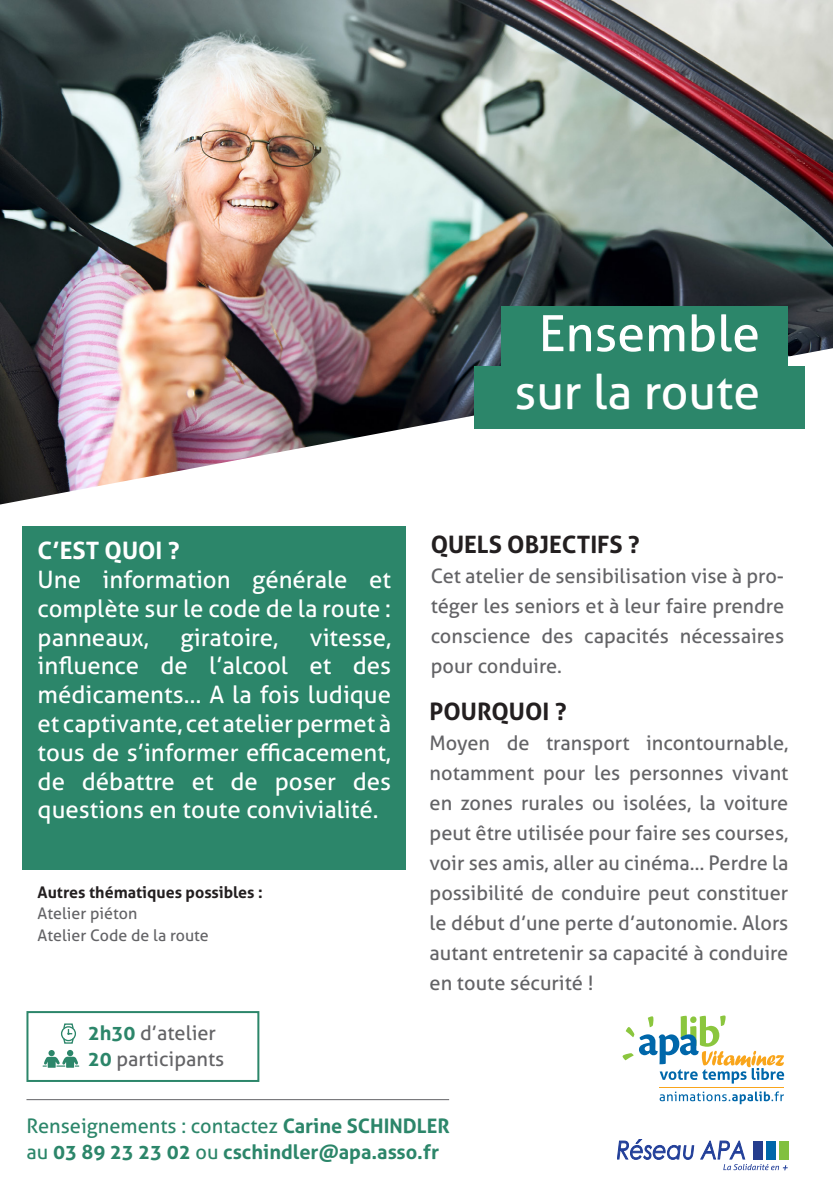
<style>
.page{position:relative;width:833px;height:1184px;background:#fff}
.page>*{position:absolute;margin:0;border:0;box-sizing:border-box;transform-origin:0 0}
.t1{font:50px "Aller";color:#fff}
.t2{font:48px "Aller";color:#fff}
.t3{font:24px/28.8px "Aller";color:#fff}
.t4{font:700 24px "Aller";color:#231f20}
.t5{font:700 24px "Aller";color:#fff}
.t6{font:20px/30px "Aller";color:#636366;text-align:justify}
.t7{font:20px "Aller";color:#2c866a}
.t8{font:700 20px "Aller";color:#2c866a}
.t9{font:16px "Aller";color:#636366}
.t10{font:700 16px "Aller";color:#231f20}
.s1{font-weight:700;color:#2c866a}
.s2{font-weight:700}
.s3{font-weight:400}
</style>
<div class="page">
<div style="left:22px;top:526px;width:384px;height:344px;background:#2c866a"></div>
<img style="left:0;top:0;width:832px;height:505px">
<div style="left:474px;top:366px;width:331px;height:63px;background:#2c866a"></div>
<div style="left:501px;top:307px;width:287px;height:62px;background:#2c866a"></div>
<svg style="left:26px;top:1011px;width:234px;height:71px"></svg>
<div style="left:779px;top:1142px;width:9px;height:18px;background:#81c040"></div>
<svg style="left:617px;top:1139px;width:170px;height:31px"></svg>
<svg style="left:622px;top:1015px;width:162px;height:68px"></svg>
<svg style="left:659px;top:1091px;width:124px;height:13px"></svg>
<hr style="left:659px;top:1087px;width:124px;height:1px;background:#f9a51b">
<hr style="left:26px;top:1099px;width:423px;height:1px;background:#636366">
<p class="t1" style="left:538px;top:303px;width:223px">Ensemble</p>
<p class="t2" style="left:514px;top:362px;width:247px">sur la route</p>
<p class="t5" style="left:38px;top:536px;width:143px">C’EST QUOI ?</p>
<p class="t3" style="left:38px;top:565px;width:355px">Une information générale et complète sur le code de la route :</p>
<p class="t3" style="left:38px;top:622px;width:113px">panneaux,</p>
<p class="t3" style="left:180px;top:622px;width:99px">giratoire,</p>
<p class="t3" style="left:38px;top:622px;width:355px;text-align:justify;text-indent:272px">vitesse, influence de l’alcool et des médicaments… A la fois ludique et captivante, cet atelier permet à tous de s’informer efficacement, de débattre et de poser des questions en toute convivialité.</p>
<p class="t10" style="left:38px;top:882px;width:227px">Autres thématiques possibles :</p>
<p class="t9" style="left:38px;top:904px;width:101px">Atelier piéton</p>
<p class="t9" style="left:38px;top:926px;width:173px">Atelier Code de la route</p>
<p class="t6" style="left:88px;top:1017px;width:130px"><span class="s1">2h30</span> d’atelier</p>
<p class="t6" style="left:88px;top:1043px;width:138px"><span class="s1">20</span> participants</p>
<p class="t4" style="left:430px;top:530px;width:210px">QUELS OBJECTIFS ?</p>
<p class="t6" style="left:430px;top:561px;width:355px">Cet atelier de sensibilisation vise à pro&shy;téger les seniors et à leur faire prendre conscience des capacités nécessaires pour conduire.</p>
<p class="t4" style="left:429px;top:696px;width:138px">POURQUOI ?</p>
<p class="t6" style="left:429px;top:728px;width:360px">Moyen de transport incontournable, notamment pour les personnes vivant en zones rurales ou isolées, la voiture peut être utilisée pour faire ses courses, voir ses amis, aller au cinéma… Perdre la possibilité de conduire peut constituer le début d’une perte d’autonomie. Alors autant entretenir sa capacité à conduire en toute sécurité !</p>
<p class="t7" style="left:26px;top:1114px;width:424px">Renseignements : contactez <span class="s2">Carine SCHINDLER</span></p>
<p class="t8" style="left:26px;top:1140px;width:414px"><span class="s3">au</span> 03 89 23 23 02 <span class="s3">ou</span> cschindler@apa.asso.fr</p>
</div>
